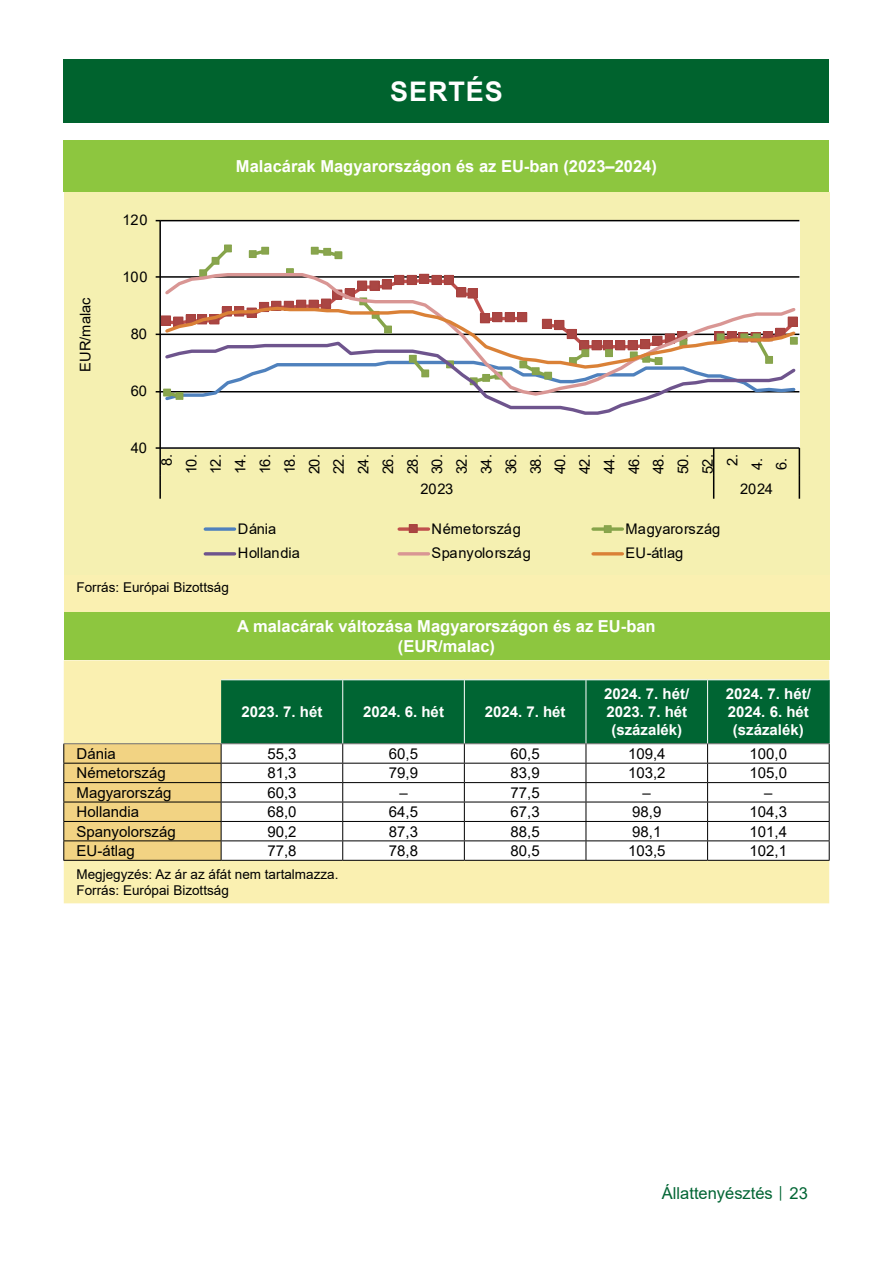
<style>
.page{position:relative;width:893px;height:1263px;background:#fff}
.page>*{position:absolute;margin:0;border:0;box-sizing:border-box;transform-origin:0 0}
.Cím_01_tartalomjegyzeken_kivul{font:700 27px "Arial";letter-spacing:.035em;color:#fff}
.Tablazat_cime{font:700 16.5px/19.8px "Arial";color:#fff;text-align:center}
.t1{font:16.5px "Arial";color:#006533}
.Tablazat_kozep_ertek{font:15px "Arial";color:#000}
.Tablazat_fejlece_kozep{font:700 15px/18px "Arial";color:#fff;text-align:center}
.Tablazat_bal_kategoria{font:15px "Arial";color:#000}
.t2{font:14.7px/24.6px "Arial";letter-spacing:-.02em;color:#000;text-align:center}
.t3{font:14.7px "Arial";letter-spacing:.015em;color:#000}
.t4{font:14.7px "Arial";letter-spacing:.025em;color:#000}
.t5{font:14.7px "Arial";letter-spacing:.01em;color:#000}
.Tablazat_forrasa{font:13.5px/16.2px "Arial";color:#000}
.s1{font-size:12px}
</style>
<div class="page">
<div style="left:64px;top:60px;width:765px;height:63px;background:#00632e"></div>
<div style="left:64px;top:611px;width:765px;height:49px;background:#8dc63f"></div>
<div style="left:64px;top:660px;width:765px;height:243px;background:#faf0b1"></div>
<hr style="left:221px;top:679px;width:122px;height:1px;background:#fff">
<hr style="left:343px;top:679px;width:121px;height:1px;background:#fff">
<hr style="left:464px;top:679px;width:122px;height:1px;background:#fff">
<hr style="left:586px;top:679px;width:122px;height:1px;background:#fff">
<hr style="left:708px;top:679px;width:122px;height:1px;background:#fff">
<hr style="left:63px;top:860px;width:158px;height:1px;background:#000">
<hr style="left:221px;top:860px;width:122px;height:1px;background:#000">
<hr style="left:343px;top:860px;width:121px;height:1px;background:#000">
<hr style="left:464px;top:860px;width:122px;height:1px;background:#000">
<hr style="left:586px;top:860px;width:122px;height:1px;background:#000">
<hr style="left:708px;top:860px;width:122px;height:1px;background:#000">
<svg style="left:63px;top:680px;width:767px;height:180px"></svg>
<div style="left:64px;top:140px;width:765px;height:51px;background:#8dc63f"></div>
<div style="left:64px;top:574px;width:765px;height:37px;background:#faf0b1"></div>
<div style="left:64px;top:192px;width:765px;height:382px;background:#f5f0b1"></div>
<div style="left:161px;top:220px;width:639px;height:229px;background:#fff"></div>
<hr style="left:160px;top:391px;width:639px;height:1px;background:#000">
<hr style="left:160px;top:334px;width:639px;height:1px;background:#000">
<hr style="left:160px;top:276px;width:639px;height:2px;background:#000">
<hr style="left:160px;top:220px;width:639px;height:1px;background:#000">
<hr style="left:159px;top:221px;width:2px;height:227px;background:#000">
<hr style="left:160px;top:447px;width:639px;height:2px;background:#000">
<hr style="left:159px;top:448px;width:2px;height:27px;background:#000">
<hr style="left:159px;top:475px;width:2px;height:24px;background:#000">
<svg style="left:713px;top:449px;width:1px;height:50px"></svg>
<svg style="left:799px;top:448px;width:1px;height:51px"></svg>
<div style="left:199px;top:269px;width:8px;height:8px;border:1px solid #86a44a"></div>
<div style="left:212px;top:257px;width:7px;height:7px;background:#89a54e"></div>
<div style="left:212px;top:257px;width:7px;height:8px;border:1px solid #86a44a"></div>
<div style="left:225px;top:245px;width:6px;height:7px;background:#89a54e"></div>
<div style="left:224px;top:244px;width:8px;height:8px;border:1px solid #86a44a"></div>
<div style="left:249px;top:251px;width:7px;height:6px;background:#89a54e"></div>
<div style="left:249px;top:250px;width:8px;height:8px;border:1px solid #86a44a"></div>
<div style="left:262px;top:247px;width:7px;height:7px;background:#89a54e"></div>
<div style="left:261px;top:247px;width:8px;height:8px;border:1px solid #86a44a"></div>
<div style="left:286px;top:268px;width:8px;height:8px;border:1px solid #86a44a"></div>
<div style="left:311px;top:247px;width:7px;height:7px;background:#89a54e"></div>
<div style="left:311px;top:247px;width:8px;height:8px;border:1px solid #86a44a"></div>
<div style="left:324px;top:248px;width:7px;height:7px;background:#89a54e"></div>
<div style="left:323px;top:248px;width:8px;height:8px;border:1px solid #86a44a"></div>
<div style="left:335px;top:252px;width:7px;height:7px;background:#89a54e"></div>
<div style="left:334px;top:251px;width:8px;height:8px;border:1px solid #86a44a"></div>
<svg style="left:497px;top:403px;width:139px;height:12px"></svg>
<svg style="left:162px;top:271px;width:636px;height:34px"></svg>
<svg style="left:156px;top:305px;width:642px;height:98px"></svg>
<svg style="left:205px;top:527px;width:30px;height:4px"></svg>
<svg style="left:399px;top:527px;width:29px;height:4px"></svg>
<div style="left:409px;top:525px;width:8px;height:7px;background:#aa4643"></div>
<div style="left:409px;top:524px;width:9px;height:9px;border:1px solid #a8423f"></div>
<svg style="left:593px;top:527px;width:29px;height:4px"></svg>
<div style="left:604px;top:526px;width:7px;height:6px;background:#89a54e"></div>
<div style="left:604px;top:525px;width:8px;height:8px;border:1px solid #86a44a"></div>
<hr style="left:205px;top:552px;width:30px;height:3px;background:#6e548d">
<hr style="left:399px;top:552px;width:29px;height:3px;background:#d99694">
<hr style="left:593px;top:552px;width:29px;height:3px;background:#da8137">
<p class="Cím_01_tartalomjegyzeken_kivul" style="left:390px;top:73px;width:114px">SERTÉS</p>
<p class="t2" style="left:73px;top:372px;width:75px;rotate:-90deg">EUR/malac</p>
<p class="t2" style="left:122px;top:207px;width:27px">120</p>
<p class="t2" style="left:122px;top:264px;width:27px">100</p>
<p class="t2" style="left:131px;top:321px;width:18px">80</p>
<p class="t2" style="left:131px;top:379px;width:18px">60</p>
<p class="Tablazat_cime" style="left:236px;top:156px;width:422px">Malacárak Magyarországon és az EU-ban (2023–2024)</p>
<p class="t2" style="left:131px;top:436px;width:18px">40</p>
<p class="t2" style="left:154px;top:474px;width:22px;rotate:-90deg">8.<br>10.<br>12.<br>14.<br>16.<br>18.<br>20.<br>22.<br>24.<br>26.<br>28.<br>30.<br>32.<br>34.<br>36.<br>38.<br>40.<br>42.<br>44.<br>46.<br>48.<br>50.<br>52.<br>2.<br>4.<br>6.</p>
<p class="t2" style="left:420px;top:476px;width:34px">2023</p>
<p class="t2" style="left:740px;top:476px;width:34px">2024</p>
<p class="t2" style="left:238px;top:516px;width:40px">Dánia</p>
<p class="t4" style="left:432px;top:518px;width:91px">Németország</p>
<p class="t3" style="left:625px;top:518px;width:96px">Magyarország</p>
<p class="t5" style="left:238px;top:543px;width:64px">Hollandia</p>
<p class="t3" style="left:432px;top:543px;width:101px">Spanyolország</p>
<p class="t2" style="left:625px;top:540px;width:59px">EU-átlag</p>
<p class="Tablazat_forrasa" style="left:77px;top:579px;width:154px">Forrás: Európai Bizottság</p>
<p class="Tablazat_cime" style="left:237px;top:616px;width:420px">A malacárak változása Magyarországon és az EU-ban (EUR/malac)</p>
<p class="Tablazat_fejlece_kozep" style="left:241px;top:703px;width:82px">2023. 7. hét</p>
<p class="Tablazat_fejlece_kozep" style="left:363px;top:703px;width:82px">2024. 6. hét</p>
<p class="Tablazat_fejlece_kozep" style="left:485px;top:703px;width:82px">2024. 7. hét</p>
<p class="Tablazat_fejlece_kozep" style="left:604px;top:685px;width:87px">2024. 7. hét/<br>2023. 7. hét (százalék)</p>
<p class="Tablazat_fejlece_kozep" style="left:726px;top:685px;width:87px">2024. 7. hét/<br>2024. 6. hét (százalék)</p>
<p class="Tablazat_bal_kategoria" style="left:77px;top:743px;width:41px">Dánia</p>
<p class="Tablazat_kozep_ertek" style="left:267px;top:743px;width:31px">55,3</p>
<p class="Tablazat_kozep_ertek" style="left:389px;top:743px;width:31px">60,5</p>
<p class="Tablazat_kozep_ertek" style="left:511px;top:743px;width:31px">60,5</p>
<p class="Tablazat_kozep_ertek" style="left:628px;top:743px;width:39px">109,4</p>
<p class="Tablazat_kozep_ertek" style="left:750px;top:743px;width:39px">100,0</p>
<p class="Tablazat_bal_kategoria" style="left:77px;top:763px;width:91px">Németország</p>
<p class="Tablazat_kozep_ertek" style="left:267px;top:763px;width:31px">81,3</p>
<p class="Tablazat_kozep_ertek" style="left:389px;top:763px;width:31px">79,9</p>
<p class="Tablazat_kozep_ertek" style="left:511px;top:763px;width:31px">83,9</p>
<p class="Tablazat_kozep_ertek" style="left:628px;top:763px;width:39px">103,2</p>
<p class="Tablazat_kozep_ertek" style="left:750px;top:763px;width:39px">105,0</p>
<p class="Tablazat_bal_kategoria" style="left:77px;top:782px;width:97px">Magyarország</p>
<p class="Tablazat_kozep_ertek" style="left:267px;top:782px;width:31px">60,3</p>
<p class="Tablazat_kozep_ertek" style="left:399px;top:782px;width:10px">–</p>
<p class="Tablazat_kozep_ertek" style="left:511px;top:782px;width:31px">77,5</p>
<p class="Tablazat_kozep_ertek" style="left:643px;top:782px;width:10px">–</p>
<p class="Tablazat_kozep_ertek" style="left:764px;top:782px;width:10px">–</p>
<p class="Tablazat_bal_kategoria" style="left:77px;top:802px;width:64px">Hollandia</p>
<p class="Tablazat_kozep_ertek" style="left:267px;top:802px;width:31px">68,0</p>
<p class="Tablazat_kozep_ertek" style="left:389px;top:802px;width:31px">64,5</p>
<p class="Tablazat_kozep_ertek" style="left:511px;top:802px;width:31px">67,3</p>
<p class="Tablazat_kozep_ertek" style="left:632px;top:802px;width:31px">98,9</p>
<p class="Tablazat_kozep_ertek" style="left:750px;top:802px;width:39px">104,3</p>
<p class="Tablazat_bal_kategoria" style="left:77px;top:821px;width:101px">Spanyolország</p>
<p class="Tablazat_kozep_ertek" style="left:267px;top:821px;width:31px">90,2</p>
<p class="Tablazat_kozep_ertek" style="left:389px;top:821px;width:31px">87,3</p>
<p class="Tablazat_kozep_ertek" style="left:511px;top:821px;width:31px">88,5</p>
<p class="Tablazat_kozep_ertek" style="left:632px;top:821px;width:31px">98,1</p>
<p class="Tablazat_kozep_ertek" style="left:750px;top:821px;width:39px">101,4</p>
<p class="Tablazat_bal_kategoria" style="left:77px;top:840px;width:60px">EU-átlag</p>
<p class="Tablazat_kozep_ertek" style="left:267px;top:840px;width:31px">77,8</p>
<p class="Tablazat_kozep_ertek" style="left:389px;top:840px;width:31px">78,8</p>
<p class="Tablazat_kozep_ertek" style="left:511px;top:840px;width:31px">80,5</p>
<p class="Tablazat_kozep_ertek" style="left:628px;top:840px;width:39px">103,5</p>
<p class="Tablazat_kozep_ertek" style="left:750px;top:840px;width:39px">102,1</p>
<p class="Tablazat_forrasa" style="left:77px;top:866px;width:263px">Megjegyzés: Az ár az áfát nem tartalmazza.<br>Forrás: Európai Bizottság</p>
<p class="t1" style="left:662px;top:1182px;width:147px">Állattenyésztés <span class="s1">│</span> 23</p>
</div>
